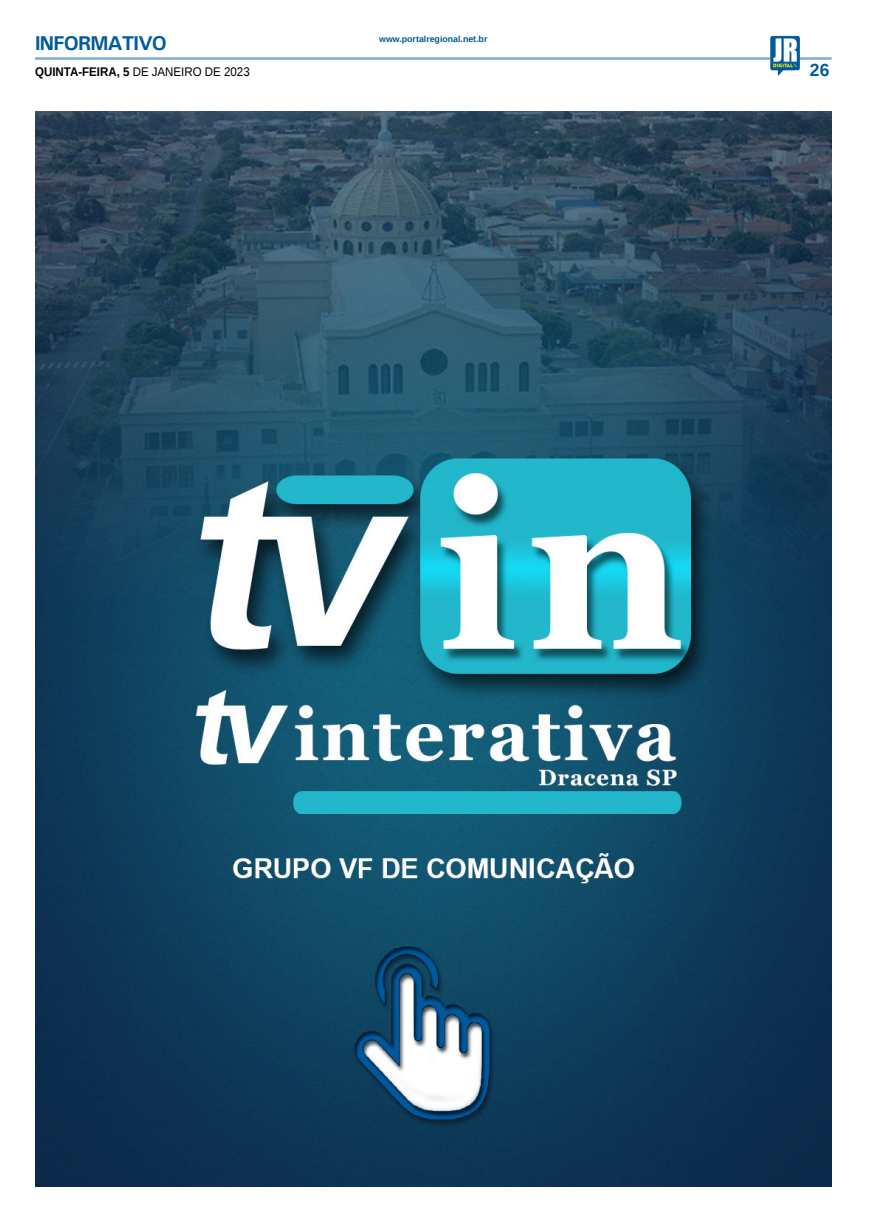
<style>
.page{position:relative;width:869px;height:1223px;background:#fff}
.page>*{position:absolute;margin:0;border:0;box-sizing:border-box;transform-origin:0 0}
.TITULO_PG{font:700 20px "Univers";letter-spacing:-.04em;color:#005a9e}
.TÍTULO{font:700 17.5px "Liberation Sans";color:#005a9e}
.DATA_PG{font:12.5px "Liberation Sans";color:#000;scale:.92 1}
.DATA_PG-2{font:700 8.75px "Liberation Sans";color:#005a9e}
.s1{font-weight:700}
</style>
<div class="page">
<hr style="left:35px;top:57px;width:796px;height:3px;background:#005a9e">
<img style="left:769px;top:36px;width:30px;height:40px">
<img style="left:35px;top:112px;width:796px;height:1074px">
<img style="left:262px;top:929px;width:342px;height:205px">
<p class="TITULO_PG" style="left:35px;top:31px;width:133px">INFORMATIVO</p>
<p class="DATA_PG" style="left:35px;top:65px;width:235px"><span class="s1">QUINTA-FEIRA, 5</span> DE JANEIRO DE 2023</p>
<p class="DATA_PG-2" style="left:379px;top:33px;width:110px">www.portalregional.net.br</p>
<p class="TÍTULO" style="left:809px;top:58px;width:21px">26</p>
</div>
